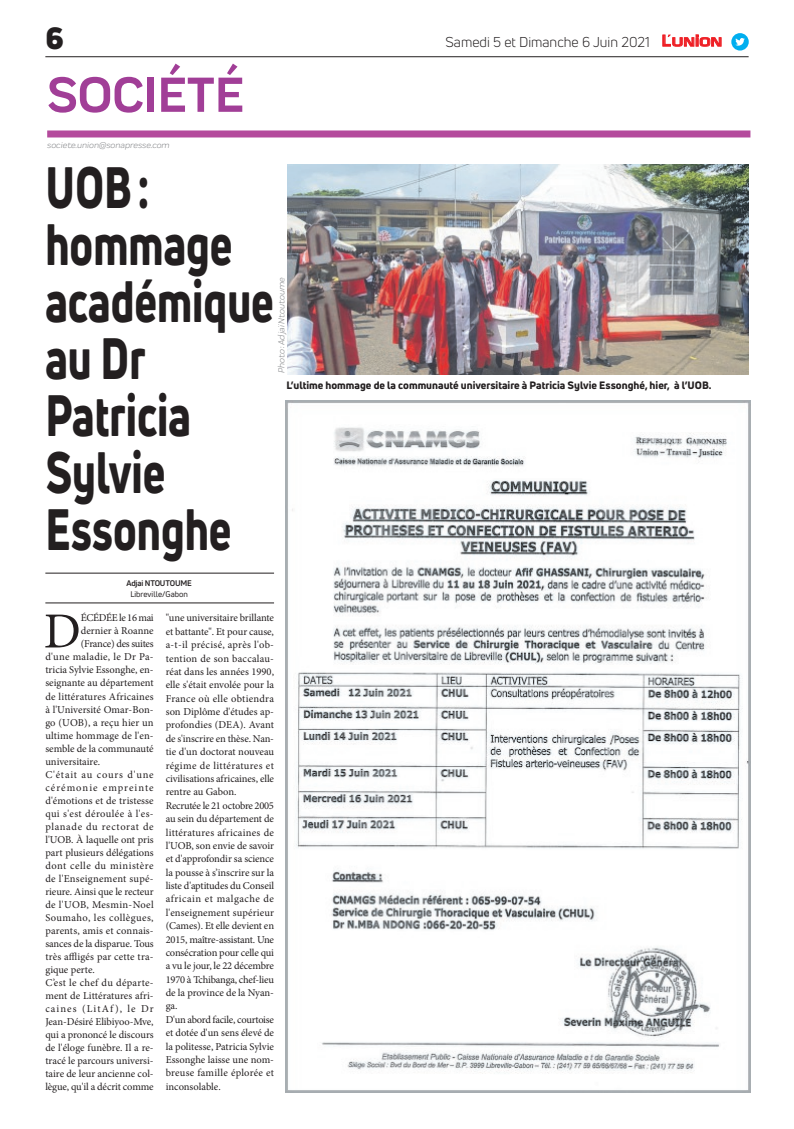
<style>
.page{position:relative;width:794px;height:1129px;background:#fff}
.page>*{position:absolute;margin:0;border:0;box-sizing:border-box;transform-origin:0 0}
.t1{font:800 57px/57px "Uni Neue";color:#231f20;scale:.75 1}
.t2{font:700 51px "Praktika";color:#a13e97}
.t3{font:50.5px "Minion Pro";color:#231f20}
.t4{font:900 30px "Uni Neue";color:#231f20}
.t5{font:14px "Uni Neue";color:#231f20}
.t6{font:10.5px/13.4px "Minion Pro";color:#231f20}
.t7{font:800 10.5px "Uni Neue";color:#231f20}
.t8{font:10.5px "Minion Pro";letter-spacing:.025em;color:#231f20}
.t9{font:10.5px "Minion Pro";letter-spacing:.03em;color:#231f20}
.t10{font:10.5px "Minion Pro";letter-spacing:.02em;color:#231f20}
.t11{font:10.5px "Minion Pro";letter-spacing:.035em;color:#231f20}
.t12{font:10.5px "Minion Pro";letter-spacing:.04em;color:#231f20}
.t13{font:10.5px "Minion Pro";letter-spacing:.05em;color:#231f20}
.t14{font:10.5px "Minion Pro";letter-spacing:.07em;color:#231f20}
.t15{font:10.5px "Minion Pro";letter-spacing:.055em;color:#231f20}
.t16{font:10.5px "Minion Pro";letter-spacing:.1em;color:#231f20}
.t17{font:10.5px "Minion Pro";letter-spacing:.105em;color:#231f20}
.t18{font:10.5px "Minion Pro";letter-spacing:-.025em;color:#231f20}
.t19{font:10.5px "Minion Pro";letter-spacing:-.03em;color:#231f20}
.t20{font:italic 9px "Praktika";color:#818386}
.t21{font:8px "Uni Neue";color:#231f20}
.t22{font:700 8px "Uni Neue";letter-spacing:-.02em;color:#231f20}
.s1{font-family:"Eurostile";font-weight:600;font-size:14.9px;color:#ee1d23}
.s2{font-family:"Eurostile";font-weight:600;font-size:11.4px;color:#ee1d23}
</style>
<div class="page">
<hr style="left:45px;top:56px;width:703px;height:1px;background:#231f20">
<svg style="left:662px;top:34px;width:60px;height:13px"></svg>
<div style="left:731px;top:33px;width:17px;height:18px;background:#00aeef;border-radius:50%"></div>
<svg style="left:735px;top:38px;width:10px;height:8px"></svg>
<div style="left:47px;top:130px;width:703px;height:7px;background:#b44a9c"></div>
<img style="left:285px;top:401px;width:465px;height:690px">
<hr style="left:45px;top:602px;width:229px;height:1px;background:#231f20">
<hr style="left:45px;top:573px;width:229px;height:1px;background:#231f20">
<img style="left:287px;top:164px;width:461px;height:210px">
<h3 class="t4" style="left:45px;top:17px;width:20px">6</h3>
<h3 class="t5" style="left:445px;top:33px;width:278px">Samedi 5 et Dimanche 6 Juin 2021 <span class="s1">L</span><span class="s2">UNION</span></h3>
<h2 class="t2" style="left:47px;top:54px;width:198px">SOCIÉTÉ</h2>
<p class="t20" style="left:47px;top:139px;width:124px">societe.union@sonapresse.com</p>
<h1 class="t1" style="left:45px;top:158px;width:306px">UOB: hommage académique au Dr<br>Patricia<br>Sylvie<br>Essonghe</h1>
<p class="t22" style="left:126px;top:578px;width:67px">Adjai NTOUTOUME</p>
<p class="t21" style="left:130px;top:588px;width:59px">Libreville/Gabon</p>
<p class="t20" style="left:275px;top:373px;width:97px;rotate:-90deg">Photo : Adjaï Ntoutoume</p>
<p class="t7" style="left:286px;top:378px;width:426px">L’ultime hommage de la communauté universitaire à Patricia Sylvie Essonghé, hier, à l’UOB.</p>
<h3 class="t3" style="left:44px;top:597px;width:39px">D</h3>
<p class="t19" style="left:81px;top:611px;width:74px">ÉCÉDÉE le 16 mai</p>
<p class="t6" style="left:81px;top:624px;width:74px">dernier à Roanne</p>
<p class="t18" style="left:81px;top:637px;width:74px">(France) des suites</p>
<p class="t8" style="left:45px;top:650px;width:110px">d'une maladie, le Dr Pa-</p>
<p class="t6" style="left:45px;top:663px;width:110px">tricia Sylvie Essonghe, en-</p>
<p class="t6" style="left:45px;top:676px;width:110px">seignante au département</p>
<p class="t10" style="left:45px;top:689px;width:110px">de littératures Africaines</p>
<p class="t6" style="left:45px;top:702px;width:110px">à l'Université Omar-Bon-</p>
<p class="t6" style="left:45px;top:715px;width:110px">go (UOB), a reçu hier un</p>
<p class="t6" style="left:45px;top:728px;width:110px">ultime hommage de l'en-</p>
<p class="t6" style="left:45px;top:741px;width:110px">semble de la communauté</p>
<p class="t6" style="left:45px;top:754px;width:56px">universitaire.</p>
<p class="t14" style="left:45px;top:767px;width:110px">C'était au cours d'une</p>
<p class="t16" style="left:45px;top:780px;width:110px">cérémonie empreinte</p>
<p class="t6" style="left:45px;top:793px;width:110px">d'émotions et de tristesse</p>
<p class="t11" style="left:45px;top:806px;width:110px">qui s'est déroulée à l'es-</p>
<p class="t15" style="left:45px;top:819px;width:110px">planade du rectorat de</p>
<p class="t6" style="left:45px;top:832px;width:110px">l'UOB. À laquelle ont pris</p>
<p class="t6" style="left:45px;top:845px;width:110px">part plusieurs délégations</p>
<p class="t13" style="left:45px;top:858px;width:110px">dont celle du ministère</p>
<p class="t8" style="left:45px;top:871px;width:110px">de l'Enseignement supé-</p>
<p class="t6" style="left:45px;top:884px;width:110px">rieure. Ainsi que le recteur</p>
<p class="t9" style="left:45px;top:897px;width:110px">de l'UOB, Mesmin-Noel</p>
<p class="t12" style="left:45px;top:910px;width:110px">Soumaho, les collègues,</p>
<p class="t6" style="left:45px;top:923px;width:110px">parents, amis et connais-</p>
<p class="t6" style="left:45px;top:936px;width:110px">sances de la disparue. Tous</p>
<p class="t6" style="left:45px;top:949px;width:110px">très affligés par cette tra-</p>
<p class="t6" style="left:45px;top:962px;width:51px">gique perte.</p>
<p class="t9" style="left:45px;top:975px;width:110px">C’est le chef du départe-</p>
<p class="t6" style="left:45px;top:988px;width:110px">ment de Littératures afri-</p>
<p class="t17" style="left:45px;top:1001px;width:110px">caines (LitAf), le Dr</p>
<p class="t6" style="left:45px;top:1014px;width:110px">Jean-Désiré Elibiyoo-Mve,</p>
<p class="t6" style="left:45px;top:1027px;width:110px">qui a prononcé le discours</p>
<p class="t6" style="left:45px;top:1040px;width:110px">de l'éloge funèbre. Il a re-</p>
<p class="t6" style="left:45px;top:1053px;width:110px">tracé le parcours universi-</p>
<p class="t6" style="left:45px;top:1066px;width:110px">taire de leur ancienne col-</p>
<p class="t6" style="left:45px;top:1079px;width:110px">lègue, qu'il a décrit comme</p>
<p class="t6" style="left:166px;top:611px;width:110px">"une universitaire brillante et battante". Et pour cause, a-t-il précisé, après l'ob&shy;tention de son baccalau&shy;réat dans les années 1990, elle s'était envolée pour la<br>France où elle obtiendra son Diplôme d'études ap&shy;profondies (DEA). Avant de s'inscrire en thèse. Nan&shy;tie d'un doctorat nouveau régime de littératures et civilisations africaines, elle rentre au Gabon.<br>Recrutée le 21 octobre 2005 au sein du département de littératures africaines de l'UOB, son envie de savoir et d'approfondir sa science la pousse à s’inscrire sur la liste d'aptitudes du Conseil africain et malgache de l'enseignement supérieur (Cames). Et elle devient en<br>2015, maître-assistant. Une consécration pour celle qui a vu le jour, le 22 décembre<br>1970 à Tchibanga, chef-lieu de la province de la Nyan&shy;ga.<br>D'un abord facile, courtoise et dotée d'un sens élevé de la politesse, Patricia Sylvie<br>Essonghe laisse une nom&shy;breuse famille éplorée et inconsolable.</p>
</div>
